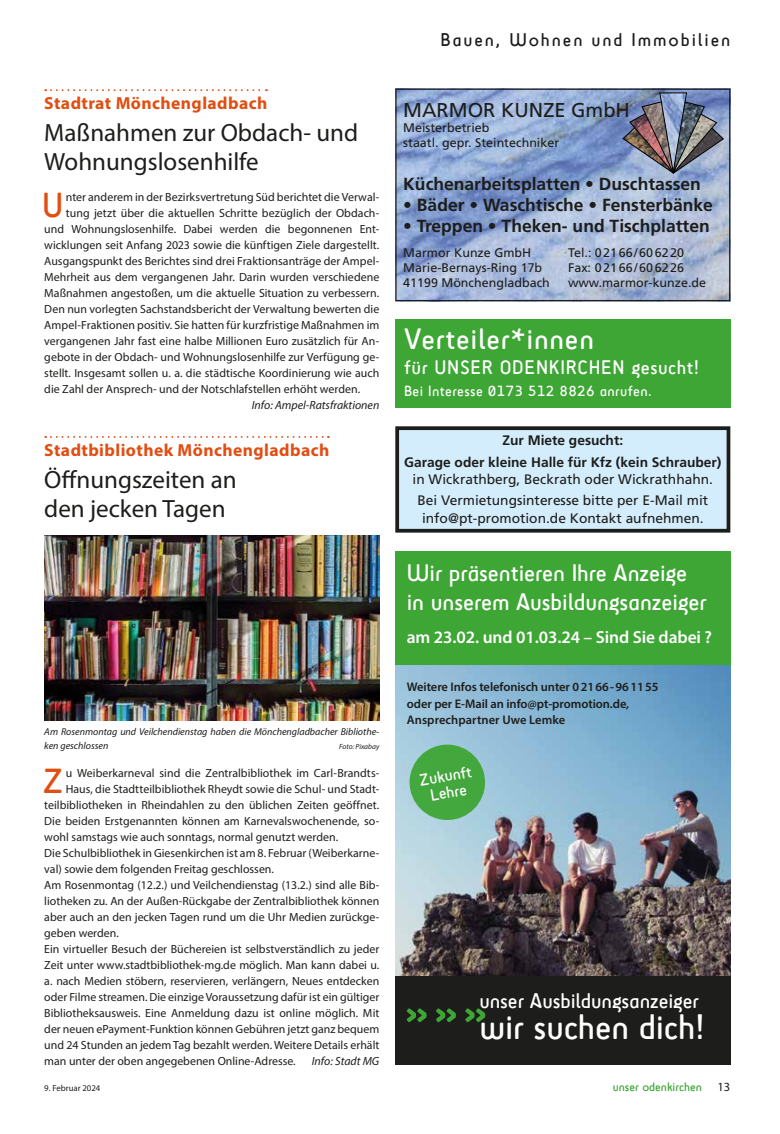
<style>
.page{position:relative;width:780px;height:1134px;background:#fff}
.page>*{position:absolute;margin:0;border:0;box-sizing:border-box;transform-origin:0 0}
.t1{font:36px "Sci Fly Sans";letter-spacing:-.005em;color:#fff}
.t2{font:35.38px "Sci Fly Sans";color:#e14e12}
.t3{font:30px "Sci Fly Sans";letter-spacing:.025em;color:#fff}
.t4{font:25px/28.8px "Myriad Pro";color:#1d1d1b}
.t5{font:24.38px/28.8px "Sci Fly Sans";letter-spacing:-.005em;color:#fff}
.t6{font:21.62px "Sci Fly Sans";letter-spacing:-.005em;color:#fff}
.t7{font:20px "Sci Fly Sans";letter-spacing:.04em;color:#fff}
.t8{font:20px "Frutiger";color:#1d1d1b}
.t9{font:18.75px "Sci Fly Sans";letter-spacing:.1em;color:#1d1d1b}
.t10{font:700 17.5px "Frutiger";color:#1d1d1b}
.t11{font:700 17.5px "Myriad Pro";letter-spacing:.025em;color:#e14e12}
.t12{font:600 17.5px "Myriad Pro";letter-spacing:-.005em;color:#fff}
.t13{font:16.75px/16.8px "Sci Fly Sans";color:#fff;text-align:center}
.t14{font:15px "Sci Fly Sans";letter-spacing:.025em;color:#fff}
.t15{font:13.75px/21px "Frutiger";color:#1d1d1b;text-align:center}
.t16{font:700 13.75px/21px "Frutiger";color:#1d1d1b;text-align:center}
.t17{font:12.5px/15px "Frutiger";color:#1d1d1b}
.t18{font:600 12.5px/16.2px "Myriad Pro";letter-spacing:-.005em;color:#1d1d1b}
.t19{font:12.5px "Sci Fly Sans";color:#3ea635}
.t20{font:11.88px "Myriad Pro";color:#1d1d1b}
.t21{font:italic 11.88px "Myriad Pro";color:#1d1d1b}
.t22{font:italic 10px/13.8px "Myriad Pro";color:#1d1d1b}
.t23{font:8.75px "Myriad Pro";color:#1d1d1b}
.t24{font:italic 7.5px "Myriad Pro";color:#1d1d1b}
.s1{font-family:"Myriad Pro";color:#1d1d1b}
</style>
<div class="page">
<img style="left:44px;top:535px;width:335px;height:186px">
<svg style="left:45px;top:89px;width:222px;height:2px"></svg>
<svg style="left:45px;top:436px;width:284px;height:2px"></svg>
<img style="left:397px;top:91px;width:331px;height:208px">
<div style="left:395px;top:89px;width:335px;height:212px;border:1px solid #1d1d1b"></div>
<img style="left:622px;top:92px;width:102px;height:82px">
<div style="left:397px;top:428px;width:331px;height:103px;background:#d4edfc"></div>
<div style="left:395px;top:426px;width:335px;height:107px;border:4px solid #1d1d1b"></div>
<img style="left:395px;top:664px;width:335px;height:312px">
<div style="left:395px;top:976px;width:335px;height:89px;background:#1d1d1b"></div>
<div style="left:395px;top:551px;width:335px;height:113px;background:#3ea635"></div>
<div style="left:409px;top:745px;width:76px;height:75px;background:#43a73d;border-radius:50%"></div>
<svg style="left:465px;top:1008px;width:20px;height:14px"></svg>
<svg style="left:436px;top:1008px;width:20px;height:14px"></svg>
<svg style="left:407px;top:1008px;width:19px;height:14px"></svg>
<div style="left:395px;top:319px;width:335px;height:89px;background:#3ea635"></div>
<h3 class="t11" style="left:44px;top:91px;width:224px">Stadtrat Mönchengladbach</h3>
<h3 class="t4" style="left:44px;top:118px;width:315px">Maßnahmen zur Obdach- und<br>Wohnungslosenhilfe</h3>
<h2 class="t2" style="left:42px;top:184px;width:23px">U</h2>
<p class="t20" style="left:66px;top:189px;width:315px">nter anderem in der Bezirksvertretung Süd berichtet die Verwal-</p>
<p class="t20" style="left:66px;top:205px;width:315px">tung jetzt über die aktuellen Schritte bezüglich der Obdach-</p>
<p class="t20" style="left:44px;top:221px;width:336px">und Wohnungslosenhilfe. Dabei werden die begonnenen Ent-</p>
<p class="t20" style="left:44px;top:237px;width:336px">wicklungen seit Anfang 2023 sowie die künftigen Ziele dargestellt.</p>
<p class="t20" style="left:44px;top:253px;width:336px">Ausgangspunkt des Berichtes sind drei Fraktionsanträge der Ampel-</p>
<p class="t20" style="left:44px;top:269px;width:336px">Mehrheit aus dem vergangenen Jahr. Darin wurden verschiedene</p>
<p class="t20" style="left:44px;top:285px;width:336px">Maßnahmen angestoßen, um die aktuelle Situation zu verbessern.</p>
<p class="t20" style="left:44px;top:301px;width:336px">Den nun vorlegten Sachstandsbericht der Verwaltung bewerten die</p>
<p class="t20" style="left:44px;top:317px;width:336px">Ampel-Fraktionen positiv. Sie hatten für kurzfristige Maßnahmen im</p>
<p class="t20" style="left:44px;top:333px;width:336px">vergangenen Jahr fast eine halbe Millionen Euro zusätzlich für An-</p>
<p class="t20" style="left:44px;top:349px;width:336px">gebote in der Obdach- und Wohnungslosenhilfe zur Verfügung ge-</p>
<p class="t20" style="left:44px;top:365px;width:336px">stellt. Insgesamt sollen u. a. die städtische Koordinierung wie auch</p>
<p class="t20" style="left:44px;top:381px;width:317px">die Zahl der Ansprech- und der Notschlafstellen erhöht werden.</p>
<p class="t21" style="left:252px;top:397px;width:129px">Info: Ampel-Ratsfraktionen</p>
<h3 class="t11" style="left:44px;top:438px;width:286px">Stadtbibliothek Mönchengladbach</h3>
<h3 class="t4" style="left:44px;top:465px;width:194px">Öffnungszeiten an den jecken Tagen</h3>
<p class="t22" style="left:44px;top:724px;width:336px">Am Rosenmontag und Veilchendienstag haben die Mönchengladbacher Bibliothe&shy;ken geschlossen</p>
<p class="t24" style="left:339px;top:741px;width:42px">Foto: Pixabay</p>
<h2 class="t2" style="left:43px;top:760px;width:22px">Z</h2>
<p class="t20" style="left:66px;top:765px;width:315px">u Weiberkarneval sind die Zentralbibliothek im Carl-Brandts-</p>
<p class="t20" style="left:66px;top:781px;width:315px">Haus, die Stadtteilbibliothek Rheydt sowie die Schul- und Stadt-</p>
<p class="t20" style="left:44px;top:797px;width:336px">teilbibliotheken in Rheindahlen zu den üblichen Zeiten geöffnet.</p>
<p class="t20" style="left:44px;top:813px;width:336px">Die beiden Erstgenannten können am Karnevalswochenende, so-</p>
<p class="t20" style="left:44px;top:829px;width:295px">wohl samstags wie auch sonntags, normal genutzt werden.</p>
<p class="t20" style="left:44px;top:845px;width:336px">Die Schulbibliothek in Giesenkirchen ist am 8. Februar (Weiberkarne-</p>
<p class="t20" style="left:44px;top:861px;width:231px">val) sowie dem folgenden Freitag geschlossen.</p>
<p class="t20" style="left:44px;top:877px;width:336px">Am Rosenmontag (12.2.) und Veilchendienstag (13.2.) sind alle Bib-</p>
<p class="t20" style="left:44px;top:893px;width:336px">liotheken zu. An der Außen-Rückgabe der Zentralbibliothek können</p>
<p class="t20" style="left:44px;top:909px;width:336px">aber auch an den jecken Tagen rund um die Uhr Medien zurückge-</p>
<p class="t20" style="left:44px;top:925px;width:76px">geben werden.</p>
<p class="t20" style="left:44px;top:941px;width:336px">Ein virtueller Besuch der Büchereien ist selbstverständlich zu jeder</p>
<p class="t20" style="left:44px;top:957px;width:336px">Zeit unter www.stadtbibliothek-mg.de möglich. Man kann dabei u.</p>
<p class="t20" style="left:44px;top:973px;width:336px">a. nach Medien stöbern, reservieren, verlängern, Neues entdecken</p>
<p class="t20" style="left:44px;top:989px;width:336px">oder Filme streamen. Die einzige Voraussetzung dafür ist ein gültiger</p>
<p class="t20" style="left:44px;top:1005px;width:336px">Bibliotheksausweis. Eine Anmeldung dazu ist online möglich. Mit</p>
<p class="t20" style="left:44px;top:1021px;width:336px">der neuen ePayment-Funktion können Gebühren jetzt ganz bequem</p>
<p class="t20" style="left:44px;top:1037px;width:336px">und 24 Stunden an jedem Tag bezahlt werden. Weitere Details erhält</p>
<p class="t20" style="left:44px;top:1053px;width:253px">man unter der oben angegebenen Online-Adresse.</p>
<p class="t21" style="left:312px;top:1053px;width:69px">Info: Stadt MG</p>
<h3 class="t9" style="left:440px;top:29px;width:291px">Bauen, Wohnen und Immobilien</h3>
<h3 class="t8" style="left:403px;top:98px;width:228px">MARMOR KUNZE GmbH</h3>
<p class="t17" style="left:403px;top:120px;width:157px">Meisterbetrieb<br>staatl. gepr. Steintechniker</p>
<h3 class="t10" style="left:403px;top:174px;width:299px">Küchenarbeitsplatten • Duschtassen</h3>
<h3 class="t10" style="left:403px;top:195px;width:311px">• Bäder • Waschtische • Fensterbänke</h3>
<h3 class="t10" style="left:403px;top:216px;width:308px">• Treppen • Theken- und Tischplatten</h3>
<p class="t17" style="left:403px;top:246px;width:148px">Marmor Kunze GmbH<br>Marie-Bernays-Ring 17b<br>41199 Mönchengladbach</p>
<p class="t17" style="left:568px;top:246px;width:139px">Tel.: 02166/606220<br>Fax: 02166/606226 www.marmor-kunze.de</p>
<h3 class="t3" style="left:404px;top:321px;width:191px">Verteiler*innen</h3>
<h3 class="t7" style="left:404px;top:355px;width:297px">für UNSER ODENKIRCHEN gesucht!</h3>
<p class="t14" style="left:404px;top:382px;width:249px">Bei Interesse 0173 512 8826 anrufen.</p>
<p class="t16" style="left:404px;top:430px;width:319px">Zur Miete gesucht:<br>Garage oder kleine Halle für Kfz (kein Schrauber)</p>
<p class="t15" style="left:412px;top:469px;width:302px">in Wickrathberg, Beckrath oder Wickrathhahn.<br>Bei Vermietungsinteresse bitte per E-Mail mit</p>
<p class="t15" style="left:422px;top:507px;width:283px">info@pt-promotion.de Kontakt aufnehmen.</p>
<h3 class="t5" style="left:407px;top:559px;width:301px">Wir präsentieren Ihre Anzeige in unserem Ausbildungsanzeiger</h3>
<h3 class="t12" style="left:407px;top:626px;width:307px">am 23.02. und 01.03.24 – Sind Sie dabei ?</h3>
<p class="t18" style="left:407px;top:679px;width:253px">Weitere Infos telefonisch unter 02166-961155 oder per E-Mail an info@pt-promotion.de,<br>Ansprechpartner Uwe Lemke</p>
<h3 class="t13" style="left:418px;top:772px;width:54px;rotate:-10deg">Zukunft<br>Lehre</h3>
<h3 class="t6" style="left:479px;top:988px;width:221px">unser Ausbildungsanzeiger</h3>
<h1 class="t1" style="left:479px;top:1006px;width:227px">wir suchen dich!</h1>
<p class="t23" style="left:44px;top:1083px;width:58px">9. Februar 2024</p>
<p class="t19" style="left:612px;top:1080px;width:119px">unser odenkirchen <span class="s1">13</span></p>
</div>
